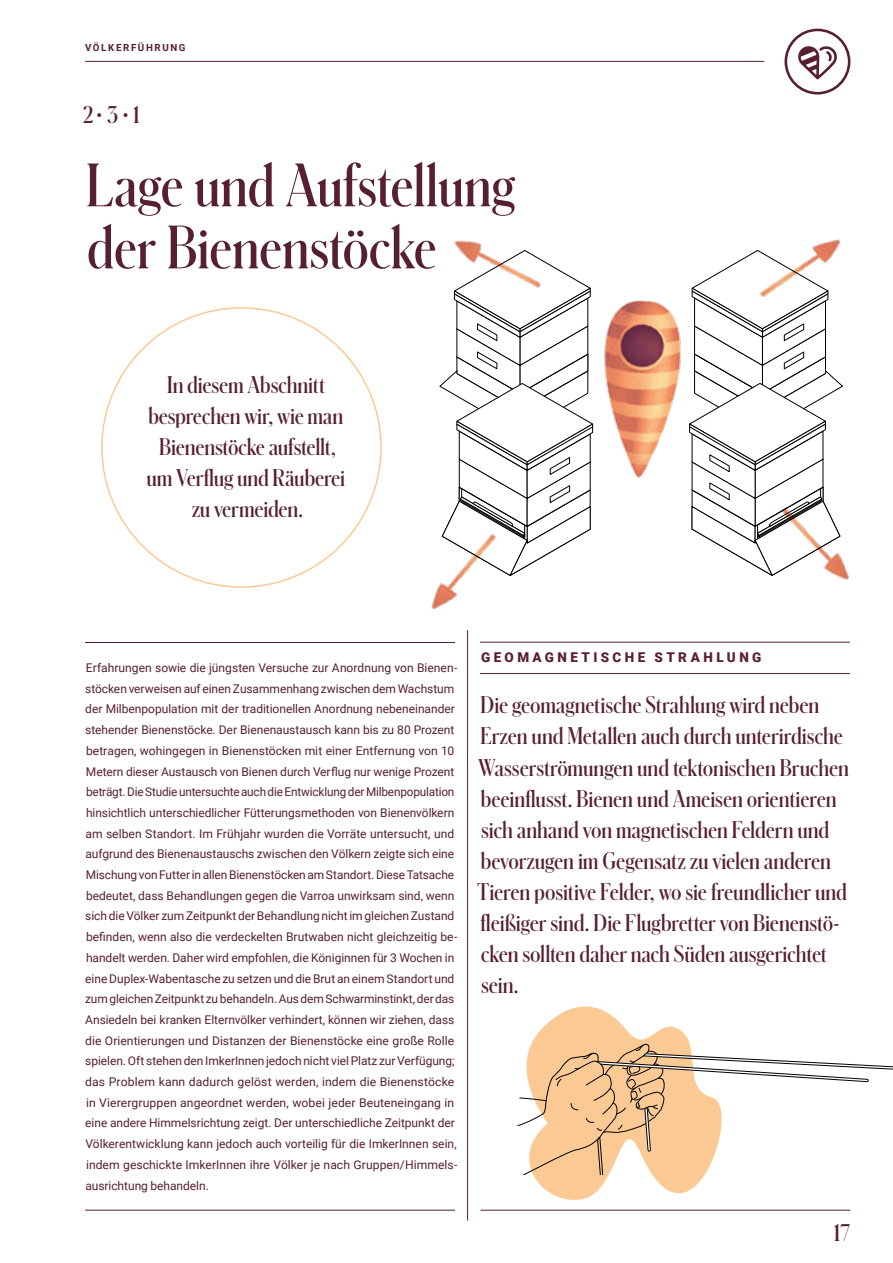
<style>
.page{position:relative;width:893px;height:1263px;background:#fff}
.page>*{position:absolute;margin:0;border:0;box-sizing:border-box;transform-origin:0 0}
.t1{font:600 57px/62.1px "Schnyder Cond S";letter-spacing:-.01em;color:#571f32}
.t2{font:600 22.5px/31px "Schnyder Cond S";letter-spacing:-.01em;color:#571f32;text-align:center}
.t3{font:900 13.5px "Roboto";letter-spacing:.255em;color:#571f32}
.t4{font:12px/20.7px "Roboto";color:#571f32}
.t5{font:700 9.75px "Roboto";letter-spacing:.165em;color:#571f32}
.s1{font-family:"Roboto";font-weight:100}
</style>
<div class="page">
<hr style="left:85px;top:1210px;width:370px;height:1px;background:#571f32">
<hr style="left:480px;top:1210px;width:370px;height:1px;background:#571f32">
<hr style="left:85px;top:61px;width:679px;height:1px;background:#571f32">
<svg style="left:784px;top:29px;width:66px;height:66px"></svg>
<hr style="left:85px;top:642px;width:370px;height:1px;background:#571f32">
<hr style="left:467px;top:630px;width:1px;height:590px;background:#571f32">
<hr style="left:480px;top:642px;width:370px;height:1px;background:#571f32">
<hr style="left:480px;top:673px;width:370px;height:1px;background:#571f32">
<svg style="left:439px;top:265px;width:152px;height:302px"></svg>
<svg style="left:691px;top:259px;width:152px;height:317px"></svg>
<img style="left:586px;top:285px;width:105px;height:205px">
<img style="left:742px;top:239px;width:101px;height:64px">
<img style="left:431px;top:524px;width:96px;height:86px">
<img style="left:439px;top:240px;width:113px;height:90px">
<img style="left:773px;top:482px;width:76px;height:98px">
<svg style="left:504px;top:1006px;width:240px;height:205px"></svg>
<svg style="left:517px;top:1043px;width:376px;height:131px"></svg>
<p class="t5" style="left:85px;top:41px;width:102px">VÖLKERFÜHRUNG</p>
<h2 class="t2" style="left:83px;top:99px;width:58px">2<span class="s1">•</span>3 <span class="s1">•</span>1</h2>
<h1 class="t1" style="left:86px;top:153px;width:431px">Lage und Aufstellung der Bienenstöcke</h1>
<h2 class="t2" style="left:146px;top:368px;width:200px">In diesem Abschnitt besprechen wir, wie man<br>Bienenstöcke aufstellt, um Verflug und Räuberei zu vermeiden.</h2>
<p class="t4" style="left:85px;top:657px;width:374px">Erfahrungen sowie die jüngsten Versuche zur Anordnung von Bienen&shy;stöcken verweisen auf einen Zusammenhang zwischen dem Wachstum der Milbenpopulation mit der traditionellen Anordnung nebeneinander stehender Bienenstöcke. Der Bienenaustausch kann bis zu 80 Prozent betragen, wohingegen in Bienenstöcken mit einer Entfernung von 10<br>Metern dieser Austausch von Bienen durch Verflug nur wenige Prozent beträgt. Die Studie untersuchte auch die Entwicklung der Milbenpopulation hinsichtlich unterschiedlicher Fütterungsmethoden von Bienenvölkern am selben Standort. Im Frühjahr wurden die Vorräte untersucht, und aufgrund des Bienenaustauschs zwischen den Völkern zeigte sich eine Mischung von Futter in allen Bienenstöcken am Standort. Diese Tatsache bedeutet, dass Behandlungen gegen die Varroa unwirksam sind, wenn sich die Völker zum Zeitpunkt der Behandlung nicht im gleichen Zustand befinden, wenn also die verdeckelten Brutwaben nicht gleichzeitig be&shy;handelt werden. Daher wird empfohlen, die Königinnen für 3 Wochen in eine Duplex-Wabentasche zu setzen und die Brut an einem Standort und zum gleichen Zeitpunkt zu behandeln. Aus dem Schwarminstinkt, der das Ansiedeln bei kranken Elternvölker verhindert, können wir ziehen, dass die Orientierungen und Distanzen der Bienenstöcke eine große Rolle spielen. Oft stehen den ImkerInnen jedoch nicht viel Platz zur Verfügung; das Problem kann dadurch gelöst werden, indem die Bienenstöcke in Vierergruppen angeordnet werden, wobei jeder Beuteneingang in eine andere Himmelsrichtung zeigt. Der unterschiedliche Zeitpunkt der Völkerentwicklung kann jedoch auch vorteilig für die ImkerInnen sein, indem geschickte ImkerInnen ihre Völker je nach Gruppen/Himmels&shy;ausrichtung behandeln.</p>
<p class="t3" style="left:481px;top:647px;width:282px">GEOMAGNETISCHE STRAHLUNG</p>
<p class="t2" style="left:477px;top:689px;width:373px;text-align:left">Die geomagnetische Strahlung wird neben Erzen und Metallen auch durch unterirdische Wasserströmungen und tektonischen Bruchen beeinflusst. Bienen und Ameisen orientieren sich anhand von magnetischen Feldern und bevorzugen im Gegensatz zu vielen anderen Tieren positive Felder, wo sie freundlicher und fleißiger sind. Die Flugbretter von Bienenstö&shy;cken sollten daher nach Süden ausgerichtet sein.</p>
<h2 class="t2" style="left:834px;top:1217px;width:18px">17</h2>
</div>
